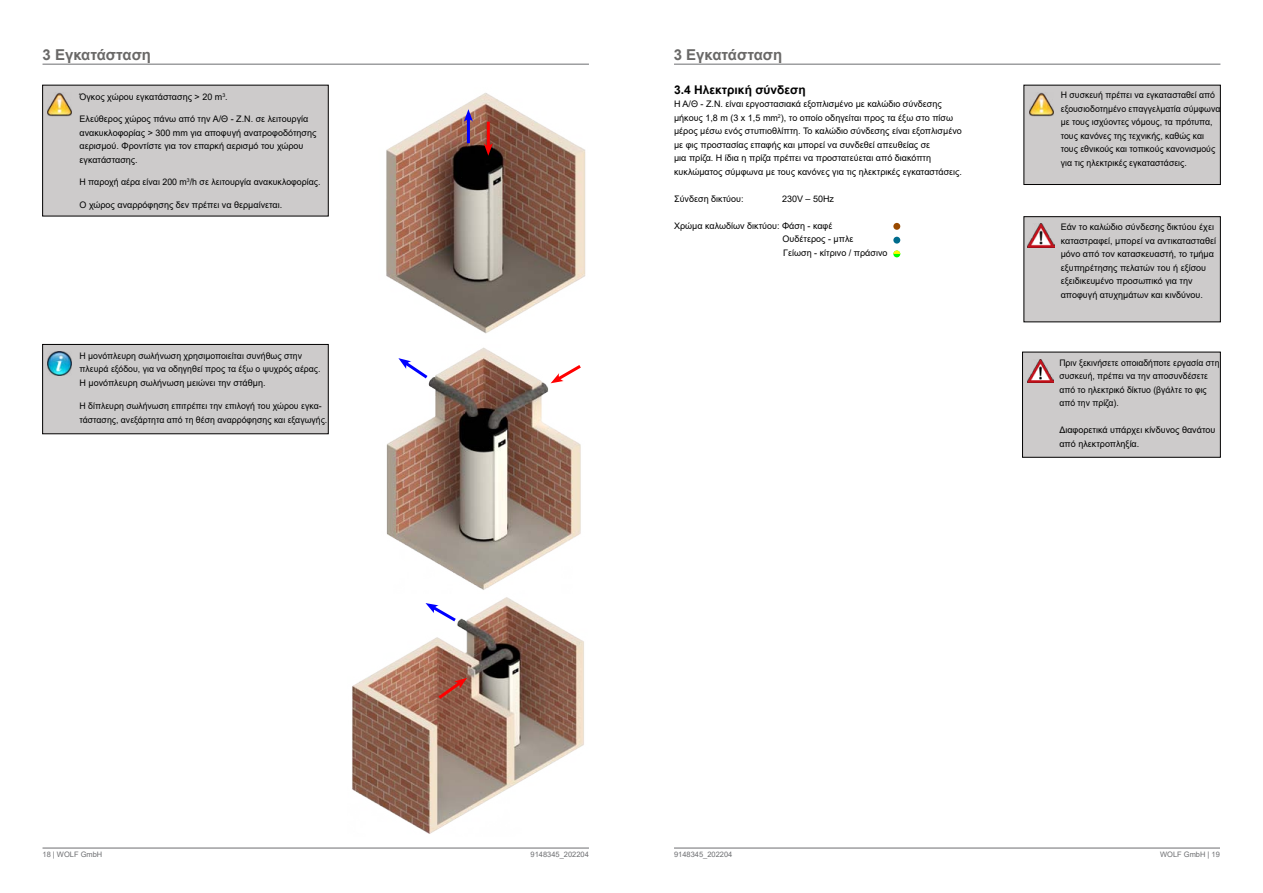
<style>
.page{position:relative;width:1263px;height:893px;background:#fff}
.page>*{position:absolute;margin:0;border:0;box-sizing:border-box;transform-origin:0 0}
.t1{font:700 15px "Arial";color:#696867}
.t2{font:700 12px "Arial";color:#000}
.t3{font:9px/13.5px "Arial";color:#000101}
.t4{font:9px/13.5px "Arial";color:#000}
.t5{font:9px/13.5px "Arial";color:#000101;scale:.96 1}
.t6{font:7.5px "Arial";color:#6d6e71}
</style>
<div class="page">
<hr style="left:43px;top:848px;width:546px;height:1px;background:#6d6e71">
<hr style="left:674px;top:848px;width:589px;height:1px;background:#6d6e71">
<div style="left:1024px;top:85px;width:196px;height:100px;background:#cdcbcb;border:1px solid #010000"></div>
<img style="left:1029px;top:92px;width:24px;height:24px">
<img style="left:386px;top:93px;width:200px;height:241px">
<hr style="left:467px;top:117px;width:3px;height:26px;background:#00f">
<svg style="left:464px;top:109px;width:9px;height:13px"></svg>
<hr style="left:487px;top:122px;width:3px;height:26px;background:#f00">
<svg style="left:484px;top:143px;width:9px;height:13px"></svg>
<img style="left:352px;top:597px;width:232px;height:237px">
<svg style="left:435px;top:678px;width:32px;height:24px"></svg>
<svg style="left:425px;top:603px;width:34px;height:21px"></svg>
<img style="left:386px;top:347px;width:195px;height:243px">
<div style="left:43px;top:344px;width:285px;height:90px;background:#cdcbcb;border:1px solid #010000"></div>
<img style="left:48px;top:352px;width:24px;height:24px">
<div style="left:893px;top:223px;width:7px;height:7px;background:#994a00;border-radius:50%"></div>
<div style="left:893px;top:237px;width:7px;height:7px;background:#006c8d;border-radius:50%"></div>
<div style="left:893px;top:250px;width:7px;height:7px;background:#0f0;border-radius:50%"></div>
<svg style="left:893px;top:250px;width:7px;height:4px"></svg>
<div style="left:1024px;top:217px;width:196px;height:105px;background:#cdcbcb"></div>
<img style="left:1028px;top:224px;width:27px;height:23px">
<div style="left:1022px;top:352px;width:198px;height:105px;background:#cdcbcb"></div>
<img style="left:1027px;top:359px;width:27px;height:24px">
<div style="left:43px;top:85px;width:285px;height:131px;background:#cdcbcb"></div>
<img style="left:48px;top:93px;width:24px;height:24px">
<hr style="left:43px;top:64px;width:546px;height:1px;background:#6d6e71">
<hr style="left:674px;top:64px;width:546px;height:1px;background:#6d6e71">
<div style="left:1220px;top:834px;width:43px;height:27px;background:#fff"></div>
<h1 class="t1" style="left:43px;top:44px;width:110px">3 Εγκατάσταση</h1>
<h1 class="t1" style="left:674px;top:44px;width:110px">3 Εγκατάσταση</h1>
<p class="t3" style="left:79px;top:90px;width:150px">Όγκος χώρου εγκατάστασης &gt; 20 m<sup>3</sup>.</p>
<p class="t3" style="left:79px;top:112px;width:238px">Ελεύθερος χώρος πάνω από την Α/Θ - Ζ.Ν. σε λειτουργία ανακυκλοφορίας &gt; 300 mm για αποφυγή ανατροφοδότησης αερισμού. Φροντίστε για τον επαρκή αερισμό του χώρου εγκατάστασης.</p>
<p class="t3" style="left:79px;top:175px;width:243px">Η παροχή αέρα είναι 200 m<sup>3</sup>/h σε λειτουργία ανακυκλοφορίας.</p>
<p class="t3" style="left:79px;top:198px;width:204px">Ο χώρος αναρρόφησης δεν πρέπει να θερμαίνεται.</p>
<h2 class="t2" style="left:674px;top:81px;width:133px">3.4 Ηλεκτρική σύνδεση</h2>
<p class="t4" style="left:674px;top:97px;width:290px">Η Α/Θ - Ζ.Ν. είναι εργοστασιακά εξοπλισμένο με καλώδιο σύνδεσης μήκους 1,8 m (3 x 1,5 mm<sup>2</sup>), το οποίο οδηγείται προς τα έξω στο πίσω μέρος μέσω ενός στυπιοθλίπτη. Το καλώδιο σύνδεσης είναι εξοπλισμένο με φις προστασίας επαφής και μπορεί να συνδεθεί απευθείας σε<br>μια πρίζα. Η ίδια η πρίζα πρέπει να προστατεύεται από διακόπτη κυκλώματος σύμφωνα με τους κανόνες για τις ηλεκτρικές εγκαταστάσεις.</p>
<p class="t4" style="left:674px;top:192px;width:71px">Σύνδεση δικτύου:</p>
<p class="t4" style="left:782px;top:192px;width:54px">230V – 50Hz</p>
<p class="t4" style="left:783px;top:219px;width:106px;text-indent:-109px">Χρώμα καλωδίων δικτύου: Φάση - καφέ<br>Ουδέτερος - μπλε<br>Γείωση - κίτρινο / πράσινο</p>
<p class="t3" style="left:79px;top:349px;width:243px">Η μονόπλευρη σωλήνωση χρησιμοποιείται συνήθως στην πλευρά εξόδου, για να οδηγηθεί προς τα έξω ο ψυχρός αέρας.<br>Η μονόπλευρη σωλήνωση μειώνει την στάθμη.</p>
<p class="t3" style="left:79px;top:399px;width:249px">Η δίπλευρη σωλήνωση επιτρέπει την επιλογή του χώρου εγκα&shy;τάστασης, ανεξάρτητα από τη θέση αναρρόφησης και εξαγωγής.</p>
<p class="t4" style="left:1061px;top:88px;width:161px">Η συσκευή πρέπει να εγκατασταθεί από εξουσιοδοτημένο επαγγελματία σύμφωνα με τους ισχύοντες νόμους, τα πρότυπα, τους κανόνες της τεχνικής, καθώς και τους εθνικούς και τοπικούς κανονισμούς για τις ηλεκτρικές εγκαταστάσεις.</p>
<p class="t3" style="left:1061px;top:220px;width:157px">Εάν το καλώδιο σύνδεσης δικτύου έχει καταστραφεί, μπορεί να αντικατασταθεί μόνο από τον κατασκευαστή, το τμήμα εξυπηρέτησης πελατών του ή εξίσου εξειδικευμένο προσωπικό για την αποφυγή ατυχημάτων και κινδύνου.</p>
<p class="t5" style="left:1059px;top:356px;width:168px">Πριν ξεκινήσετε οποιαδήποτε εργασία στη συσκευή, πρέπει να την αποσυνδέσετε από το ηλεκτρικό δίκτυο (βγάλτε το φις από την πρίζα).</p>
<p class="t4" style="left:1059px;top:423px;width:157px">Διαφορετικά υπάρχει κίνδυνος θανάτου από ηλεκτροπληξία.</p>
<p class="t6" style="left:43px;top:849px;width:61px">18 | WOLF GmbH</p>
<p class="t6" style="left:531px;top:849px;width:60px">9148345_202204</p>
<p class="t6" style="left:674px;top:849px;width:60px">9148345_202204</p>
<p class="t6" style="left:1160px;top:849px;width:61px">WOLF GmbH | 19</p>
</div>
